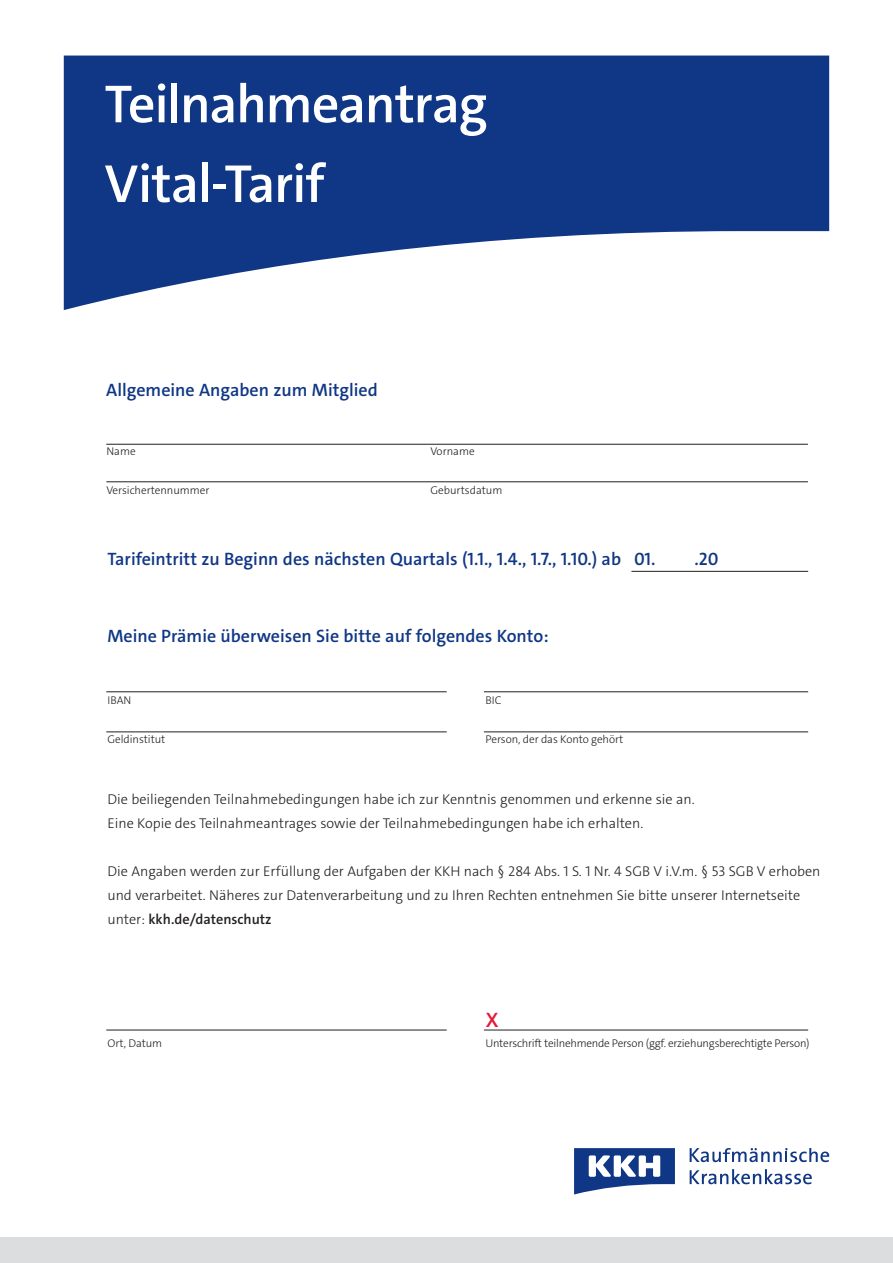
<style>
.page{position:relative;width:893px;height:1263px;background:#fff}
.page>*{position:absolute;margin:0;border:0;box-sizing:border-box;transform-origin:0 0}
.t1{font:600 54px/79.7px "The Sans C4 s";letter-spacing:-.025em;color:#fff}
.t2{font:600 21px "The Sans C4 s";color:#e51836}
.t3{font:600 18px "The Sans C4 s";color:#103785}
.t4{font:300 14.25px/24px "The Sans C4 s";color:#231f20}
.t5{font:300 11.25px "The Sans C4 s";letter-spacing:-.005em;color:#231f20}
.s1{font-weight:600}
</style>
<div class="page">
<svg style="left:64px;top:56px;width:765px;height:254px;fill:#103785"></svg>
<div style="left:0;top:1237px;width:893px;height:26px;background:#dcdddf"></div>
<hr style="left:106px;top:444px;width:702px;height:1px;background:#231f20">
<hr style="left:106px;top:481px;width:702px;height:1px;background:#231f20">
<hr style="left:106px;top:691px;width:341px;height:1px;background:#231f20">
<hr style="left:106px;top:731px;width:341px;height:1px;background:#231f20">
<hr style="left:484px;top:691px;width:324px;height:1px;background:#231f20">
<hr style="left:484px;top:731px;width:324px;height:1px;background:#231f20">
<hr style="left:106px;top:1030px;width:341px;height:1px;background:#231f20">
<hr style="left:484px;top:1030px;width:324px;height:1px;background:#231f20">
<hr style="left:631px;top:571px;width:177px;height:1px;background:#231f20">
<svg style="left:574px;top:1148px;width:101px;height:46px"></svg>
<svg style="left:690px;top:1169px;width:122px;height:15px"></svg>
<svg style="left:690px;top:1148px;width:139px;height:14px"></svg>
<h1 class="t1" style="left:105px;top:65px;width:384px">Teilnahmeantrag<br>Vital-Tarif</h1>
<p class="t3" style="left:106px;top:378px;width:273px">Allgemeine Angaben zum Mitglied</p>
<p class="t5" style="left:106px;top:444px;width:31px">Name</p>
<p class="t5" style="left:430px;top:444px;width:46px">Vorname</p>
<p class="t5" style="left:106px;top:483px;width:104px">Versichertennummer</p>
<p class="t5" style="left:430px;top:483px;width:74px">Geburtsdatum</p>
<p class="t3" style="left:107px;top:547px;width:550px">Tarifeintritt zu Beginn des nächsten Quartals (1.1., 1.4., 1.7., 1.10.) ab 01.</p>
<p class="t3" style="left:694px;top:547px;width:26px">.20</p>
<p class="t3" style="left:107px;top:624px;width:443px">Meine Prämie überweisen Sie bitte auf folgendes Konto:</p>
<p class="t5" style="left:107px;top:693px;width:25px">IBAN</p>
<p class="t5" style="left:485px;top:693px;width:18px">BIC</p>
<p class="t5" style="left:107px;top:732px;width:59px">Geldinstitut</p>
<p class="t5" style="left:485px;top:732px;width:139px">Person, der das Konto gehört</p>
<p class="t4" style="left:107px;top:787px;width:589px">Die beiliegenden Teilnahmebedingungen habe ich zur Kenntnis genommen und erkenne sie an.<br>Eine Kopie des Teilnahmeantrages sowie der Teilnahmebedingungen habe ich erhalten.</p>
<p class="t4" style="left:107px;top:859px;width:714px">Die Angaben werden zur Erfüllung der Aufgaben der KKH nach § 284 Abs. 1 S. 1 Nr. 4 SGB V i.V.m. § 53 SGB V erhoben und verarbeitet. Näheres zur Datenverarbeitung und zu Ihren Rechten entnehmen Sie bitte unserer Internetseite unter: <span class="s1">kkh.de/datenschutz</span></p>
<h2 class="t2" style="left:486px;top:1007px;width:14px">X</h2>
<p class="t5" style="left:107px;top:1036px;width:56px">Ort, Datum</p>
<p class="t5" style="left:485px;top:1036px;width:326px">Unterschrift teilnehmende Person (ggf. erziehungsberechtigte Person)</p>
</div>
